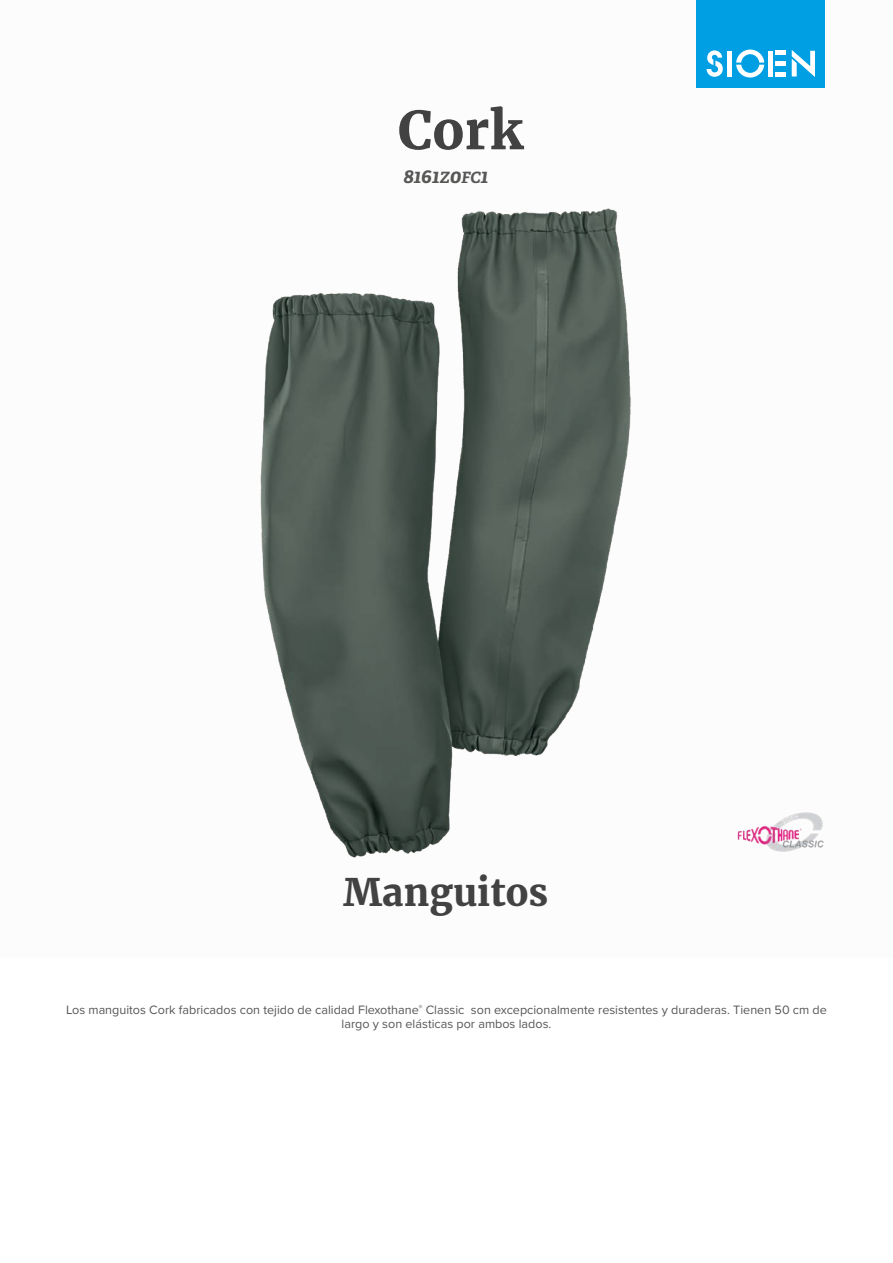
<style>
.page{position:relative;width:893px;height:1263px;background:#fff}
.page>*{position:absolute;margin:0;border:0;box-sizing:border-box;transform-origin:0 0}
.t1{font:700 52.5px "Merriweather";color:#424243}
.t2{font:700 37.5px "Merriweather";color:#424243}
.t3{font:italic 700 19.5px "Adelle";color:#575756}
.t4{font:12.6px/13.6px "Proxima Nova";color:#575756;text-align:center}
.s1{font-size:15.6px}
</style>
<div class="page">
<div style="left:697px;top:0;width:128px;height:88px;background:#009fe3"></div>
<svg style="left:707px;top:50px;width:16px;height:27px"></svg>
<svg style="left:736px;top:50px;width:28px;height:28px"></svg>
<div style="left:727px;top:51px;width:5px;height:26px;background:#fff"></div>
<div style="left:768px;top:51px;width:5px;height:26px;background:#fff"></div>
<div style="left:775px;top:72px;width:11px;height:5px;background:#fff"></div>
<div style="left:775px;top:61px;width:11px;height:5px;background:#fff"></div>
<hr style="left:775px;top:51px;width:11px;height:4px;background:#fff">
<svg style="left:792px;top:50px;width:23px;height:27px"></svg>
<img style="left:737px;top:812px;width:87px;height:40px">
<img style="left:260px;top:208px;width:371px;height:650px">
<h1 class="t1" style="left:398px;top:95px;width:127px">Cork</h1>
<h3 class="t3" style="left:403px;top:164px;width:87px">8161<span class="s1">Z</span>0<span class="s1">FC</span>1</h3>
<h2 class="t2" style="left:343px;top:867px;width:206px">Manguitos</h2>
<p class="t4" style="left:66px;top:1002px;width:762px">Los manguitos Cork fabricados con tejido de calidad Flexothane<sup>®</sup> Classic son excepcionalmente resistentes y duraderas. Tienen 50 cm de largo y son elásticas por ambos lados.</p>
</div>
